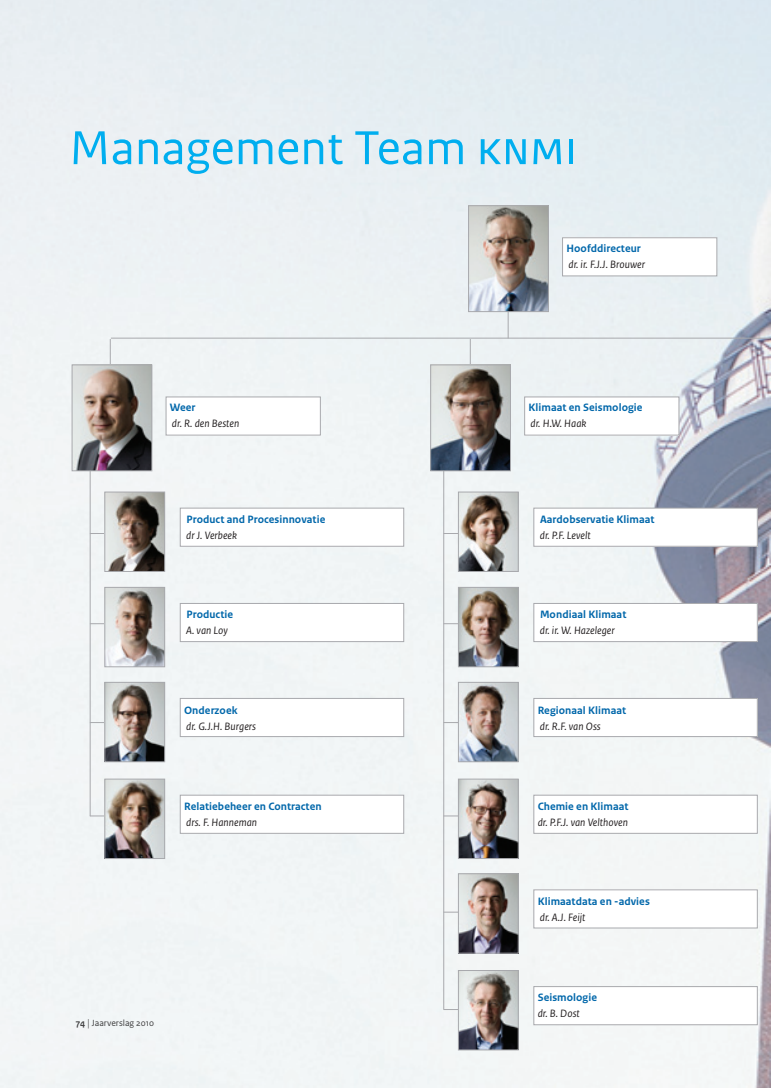
<style>
.page{position:relative;width:784px;height:1088px;background:#fff}
.page>*{position:absolute;margin:0;border:0;box-sizing:border-box;transform-origin:0 0}
.t1{font:50px "Rijksoverheid Sans Text";color:#00aeef}
.t2{font:700 11.25px "Rijksoverheid Sans Text";letter-spacing:.005em;color:#0067aa}
.t3{font:italic 11.25px "Rijksoverheid Sans Text";letter-spacing:.005em;color:#231f20}
.t4{font:9.38px "Rijksoverheid Sans Text";color:#3e3e3f}
.s1{font-weight:700}
.s2{font-family:"Rijksoverheid Serif"}
</style>
<div class="page">
<img style="left:0;top:0;width:770px;height:1087px">
<div style="left:562px;top:238px;width:154px;height:38px;background:#fff"></div>
<div style="left:562px;top:237px;width:154px;height:39px;border:1px solid #a8a9ad"></div>
<div style="left:180px;top:508px;width:223px;height:38px;background:#fff"></div>
<div style="left:180px;top:508px;width:224px;height:38px;border:1px solid #a8a9ad"></div>
<div style="left:533px;top:508px;width:223px;height:38px;background:#fff"></div>
<div style="left:533px;top:508px;width:224px;height:38px;border:1px solid #a8a9ad"></div>
<div style="left:180px;top:603px;width:223px;height:38px;background:#fff"></div>
<div style="left:180px;top:603px;width:224px;height:39px;border:1px solid #a8a9ad"></div>
<div style="left:533px;top:603px;width:223px;height:38px;background:#fff"></div>
<div style="left:533px;top:603px;width:224px;height:39px;border:1px solid #a8a9ad"></div>
<div style="left:180px;top:698px;width:223px;height:38px;background:#fff"></div>
<div style="left:180px;top:698px;width:224px;height:39px;border:1px solid #a8a9ad"></div>
<div style="left:533px;top:698px;width:223px;height:38px;background:#fff"></div>
<div style="left:533px;top:698px;width:224px;height:39px;border:1px solid #a8a9ad"></div>
<div style="left:533px;top:890px;width:223px;height:38px;background:#fff"></div>
<div style="left:533px;top:889px;width:224px;height:39px;border:1px solid #a8a9ad"></div>
<div style="left:180px;top:795px;width:223px;height:38px;background:#fff"></div>
<div style="left:180px;top:795px;width:224px;height:38px;border:1px solid #a8a9ad"></div>
<div style="left:533px;top:795px;width:223px;height:38px;background:#fff"></div>
<div style="left:533px;top:795px;width:224px;height:38px;border:1px solid #a8a9ad"></div>
<div style="left:533px;top:986px;width:223px;height:39px;background:#fff"></div>
<div style="left:533px;top:986px;width:224px;height:39px;border:1px solid #a8a9ad"></div>
<hr style="left:90px;top:470px;width:1px;height:346px;background:#a8a9ad">
<svg style="left:90px;top:815px;width:15px;height:1px"></svg>
<svg style="left:91px;top:722px;width:14px;height:1px"></svg>
<svg style="left:91px;top:623px;width:14px;height:1px"></svg>
<svg style="left:91px;top:533px;width:14px;height:1px"></svg>
<hr style="left:443px;top:470px;width:1px;height:539px;background:#a8a9ad">
<svg style="left:443px;top:815px;width:15px;height:1px"></svg>
<svg style="left:444px;top:722px;width:14px;height:1px"></svg>
<svg style="left:444px;top:623px;width:14px;height:1px"></svg>
<svg style="left:444px;top:533px;width:14px;height:1px"></svg>
<svg style="left:507px;top:312px;width:1px;height:26px"></svg>
<img style="left:470px;top:207px;width:76px;height:103px">
<div style="left:468px;top:205px;width:80px;height:107px;border:1px solid #a8a9ad"></div>
<hr style="left:111px;top:338px;width:658px;height:1px;background:#a8a9ad">
<svg style="left:469px;top:339px;width:1px;height:26px"></svg>
<svg style="left:110px;top:339px;width:1px;height:26px"></svg>
<div style="left:166px;top:397px;width:154px;height:38px;background:#fff"></div>
<div style="left:166px;top:397px;width:154px;height:38px;border:1px solid #a8a9ad"></div>
<div style="left:524px;top:397px;width:154px;height:38px;background:#fff"></div>
<div style="left:524px;top:397px;width:154px;height:38px;border:1px solid #a8a9ad"></div>
<img style="left:74px;top:367px;width:76px;height:102px">
<div style="left:72px;top:365px;width:80px;height:106px;border:1px solid #a8a9ad"></div>
<img style="left:107px;top:494px;width:56px;height:76px">
<div style="left:105px;top:492px;width:60px;height:80px;border:1px solid #a8a9ad"></div>
<img style="left:460px;top:494px;width:56px;height:76px">
<div style="left:458px;top:492px;width:60px;height:80px;border:1px solid #a8a9ad"></div>
<img style="left:107px;top:589px;width:56px;height:76px">
<div style="left:105px;top:587px;width:60px;height:80px;border:1px solid #a8a9ad"></div>
<img style="left:460px;top:589px;width:56px;height:76px">
<div style="left:458px;top:587px;width:60px;height:80px;border:1px solid #a8a9ad"></div>
<img style="left:107px;top:684px;width:56px;height:76px">
<div style="left:105px;top:682px;width:60px;height:80px;border:1px solid #a8a9ad"></div>
<img style="left:460px;top:684px;width:56px;height:76px">
<div style="left:458px;top:682px;width:60px;height:80px;border:1px solid #a8a9ad"></div>
<img style="left:107px;top:781px;width:56px;height:76px">
<div style="left:105px;top:779px;width:60px;height:80px;border:1px solid #a8a9ad"></div>
<img style="left:460px;top:781px;width:56px;height:76px">
<div style="left:458px;top:779px;width:60px;height:80px;border:1px solid #a8a9ad"></div>
<img style="left:432px;top:367px;width:76px;height:102px">
<div style="left:430px;top:365px;width:80px;height:106px;border:1px solid #a8a9ad"></div>
<svg style="left:443px;top:912px;width:15px;height:1px"></svg>
<svg style="left:443px;top:1009px;width:15px;height:1px"></svg>
<img style="left:460px;top:875px;width:56px;height:76px">
<div style="left:458px;top:873px;width:60px;height:80px;border:1px solid #a8a9ad"></div>
<img style="left:460px;top:972px;width:56px;height:76px">
<div style="left:458px;top:970px;width:60px;height:80px;border:1px solid #a8a9ad"></div>
<h1 class="t1" style="left:69px;top:119px;width:508px">Management Team KNMI</h1>
<p class="t2" style="left:170px;top:401px;width:27px">Weer</p>
<p class="t3" style="left:172px;top:417px;width:69px">dr. R. den Besten</p>
<p class="t2" style="left:186px;top:513px;width:140px">Product and Procesinnovatie</p>
<p class="t3" style="left:186px;top:529px;width:52px">dr J. Verbeek</p>
<p class="t2" style="left:186px;top:608px;width:48px">Productie</p>
<p class="t3" style="left:186px;top:624px;width:43px">A. van Loy</p>
<p class="t2" style="left:184px;top:704px;width:55px">Onderzoek</p>
<p class="t3" style="left:186px;top:720px;width:71px">dr. G.J.H. Burgers</p>
<p class="t2" style="left:184px;top:800px;width:139px">Relatiebeheer en Contracten</p>
<p class="t3" style="left:186px;top:816px;width:72px">drs. F. Hanneman</p>
<p class="t4" style="left:76px;top:1017px;width:80px"><span class="s1">74</span> <span class="s2">|</span> Jaarverslag 2010</p>
<p class="t4" style="left:76px;top:1022px;width:80px"><span class="s1">74</span> <span class="s2">|</span> Jaarverslag 2010</p>
<p class="t2" style="left:566px;top:242px;width:76px">Hoofddirecteur</p>
<p class="t3" style="left:568px;top:258px;width:78px">dr. ir. F.J.J. Brouwer</p>
<p class="t2" style="left:528px;top:401px;width:115px">Klimaat en Seismologie</p>
<p class="t3" style="left:530px;top:417px;width:57px">dr. H.W. Haak</p>
<p class="t2" style="left:539px;top:513px;width:116px">Aardobservatie Klimaat</p>
<p class="t3" style="left:539px;top:529px;width:52px">dr. P.F. Levelt</p>
<p class="t2" style="left:539px;top:608px;width:88px">Mondiaal Klimaat</p>
<p class="t3" style="left:539px;top:624px;width:76px">dr. ir. W. Hazeleger</p>
<p class="t2" style="left:537px;top:704px;width:90px">Regionaal Klimaat</p>
<p class="t3" style="left:539px;top:720px;width:62px">dr. R.F. van Oss</p>
<p class="t2" style="left:537px;top:800px;width:92px">Chemie en Klimaat</p>
<p class="t3" style="left:537px;top:816px;width:92px">dr. P.F.J. van Velthoven</p>
<p class="t2" style="left:537px;top:895px;width:114px">Klimaatdata en -advies</p>
<p class="t3" style="left:539px;top:911px;width:47px">dr. A.J. Feijt</p>
<p class="t2" style="left:537px;top:991px;width:61px">Seismologie</p>
<p class="t3" style="left:537px;top:1007px;width:44px">dr. B. Dost</p>
</div>
